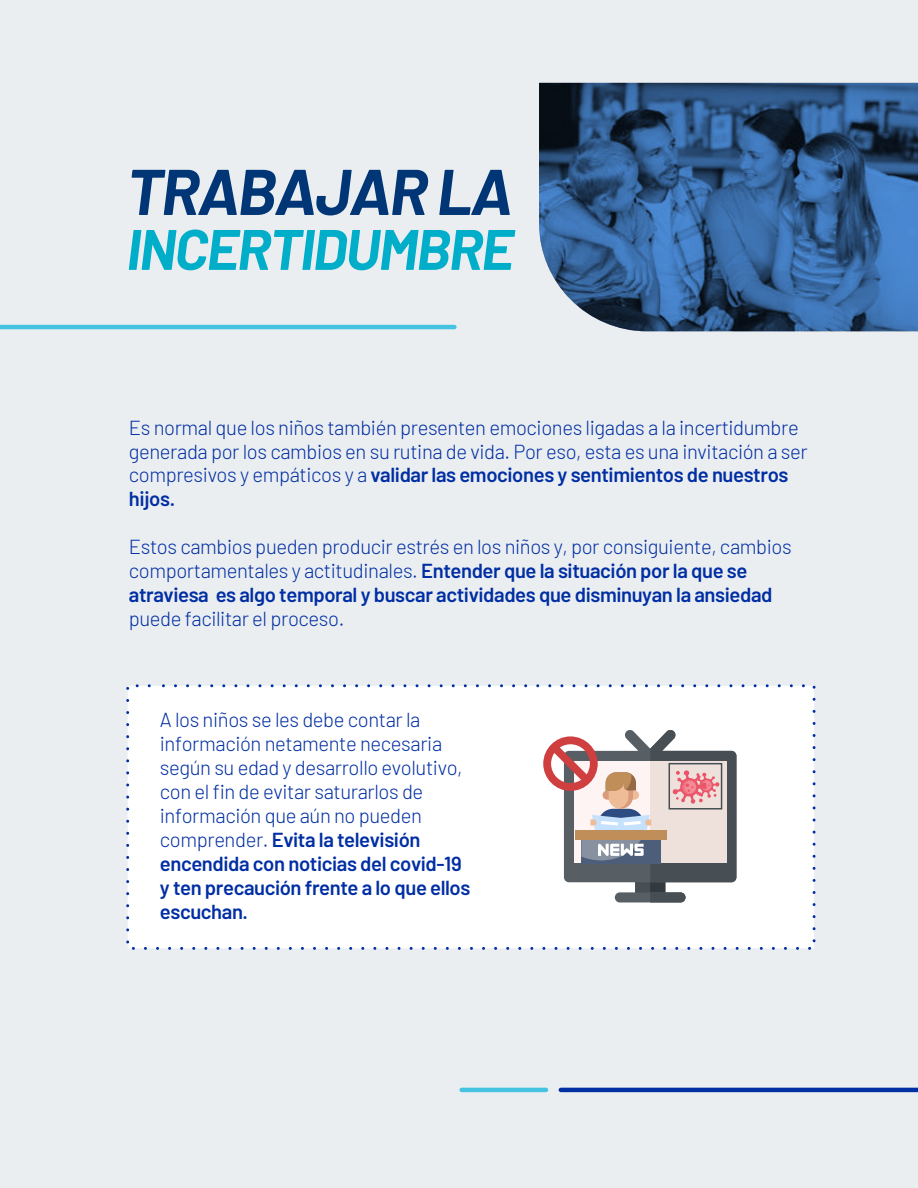
<style>
.page{position:relative;width:918px;height:1188px;background:#e7ebee}
.page>*{position:absolute;margin:0;border:0;box-sizing:border-box;transform-origin:0 0}
.t1{font:italic 700 64.5px "Barlow";letter-spacing:-.03em;color:#003676}
.t2{font:italic 700 57px "Barlow";letter-spacing:-.03em;color:#00aec9}
.t3{font:300 20.25px/24px "Barlow";letter-spacing:-.02em;color:#002ea3}
.s1{font-weight:600}
</style>
<div class="page">
<svg style="left:539px;top:83px;width:379px;height:248px;background:#355e8e"></svg>
<div style="left:126px;top:684px;width:690px;height:266px;background:#fff"></div>
<hr style="left:0;top:325px;width:454px;height:4px;background:#47c3e2">
<svg style="left:543px;top:730px;width:193px;height:172px;background:#beb2b2"></svg>
<hr style="left:561px;top:1088px;width:357px;height:4px;background:#002ea3">
<hr style="left:462px;top:1088px;width:84px;height:4px;background:#47c3e2">
<h1 class="t1" style="left:126px;top:144px;width:388px">TRABAJAR LA</h1>
<h2 class="t2" style="left:126px;top:207px;width:389px">INCERTIDUMBRE</h2>
<p class="t3" style="left:129px;top:414px;width:680px">Es normal que los niños también presenten emociones ligadas a la incertidumbre generada por los cambios en su rutina de vida. Por eso, esta es una invitación a ser compresivos y empáticos y a <span class="s1">validar las emociones y sentimientos de nuestros hijos.</span></p>
<p class="t3" style="left:129px;top:534px;width:664px">Estos cambios pueden producir estrés en los niños y, por consiguiente, cambios comportamentales y actitudinales. <span class="s1">Entender que la situación por la que se atraviesa es algo temporal y buscar actividades que disminuyan la ansiedad</span></p>
<p class="t3" style="left:129px;top:606px;width:217px">puede facilitar el proceso.</p>
<p class="t3" style="left:160px;top:706px;width:312px">A los niños se les debe contar la información netamente necesaria según su edad y desarrollo evolutivo, con el fin de evitar saturarlos de información que aún no pueden comprender. <span class="s1">Evita la televisión encendida con noticias del covid-19 y ten precaución frente a lo que ellos escuchan.</span></p>
</div>
